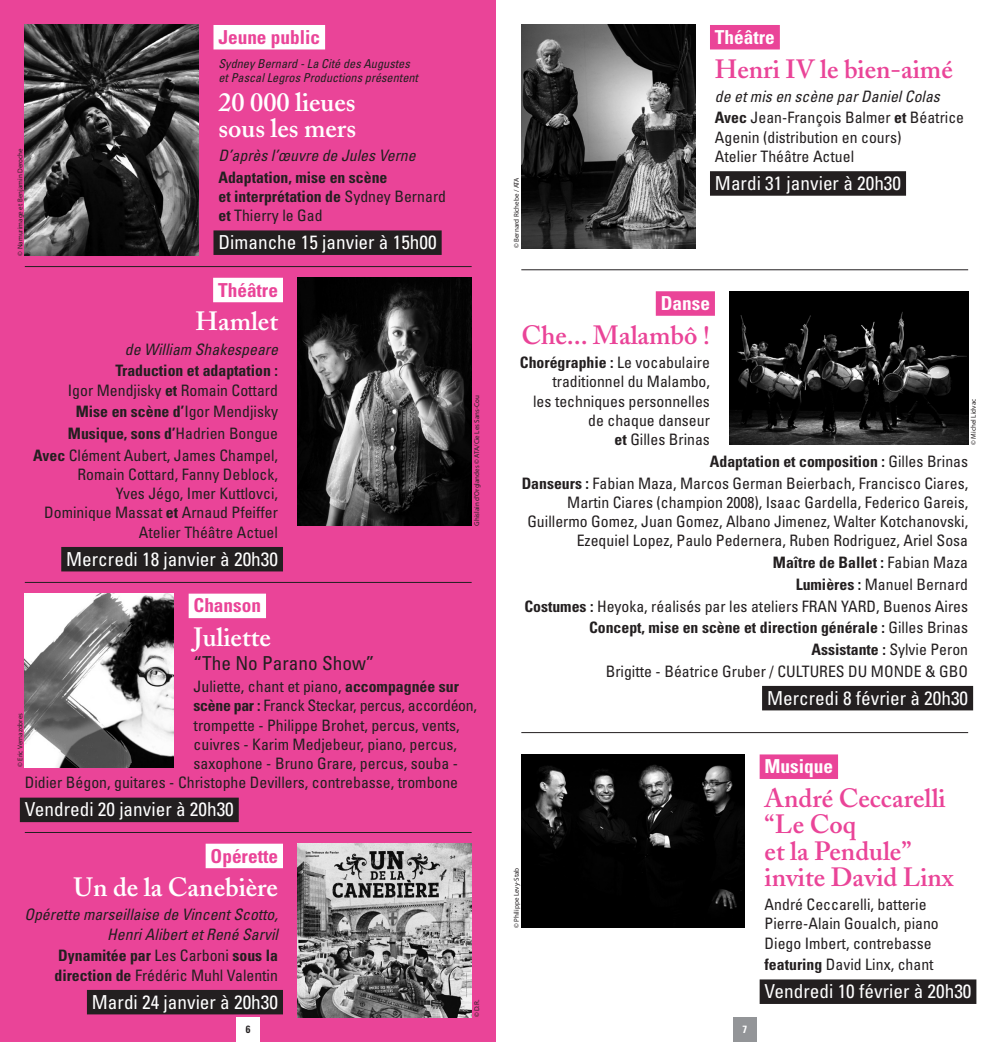
<style>
.page{position:relative;width:993px;height:1042px;background:#fff}
.page>*{position:absolute;margin:0;border:0;box-sizing:border-box;transform-origin:0 0}
.t1{font:600 26.25px/26.2px "Adobe Caslon";color:#ea4498}
.t2{font:600 26.25px/26.2px "Adobe Caslon";color:#fff}
.t3{font:condensed 19.25px "Univers";color:#fff}
.t4{font:700 condensed 19.25px "Univers";color:#ea4498}
.t5{font:700 condensed 19.25px "Univers";color:#fff}
.t6{font:condensed 19.25px "Univers";color:#231f20}
.t7{font:condensed 15.75px/19.2px "Univers";color:#231f20;text-align:right}
.t8{font:italic condensed 15.75px/19.2px "Univers";color:#231f20;text-align:right}
.t9{font:700 condensed 15.75px/19.2px "Univers";color:#231f20}
.t10{font:condensed 15.75px "Univers";letter-spacing:-.02em;color:#231f20}
.t11{font:italic condensed 12.25px/14px "Univers";color:#231f20}
.t12{font:700 condensed 10.5px "Univers";color:#231f20}
.t13{font:700 condensed 10.5px "Univers";color:#fff}
.t14{font:7px "Myriad Pro";color:#231f20}
.s1{font-weight:400}
.s2{font-weight:700}
.s3{font-weight:700;font-style:normal}
.s4{font-style:normal}
</style>
<div class="page">
<div style="left:0;top:0;width:496px;height:1042px;background:#ea4498"></div>
<div style="left:213px;top:25px;width:112px;height:24px;background:#fff"></div>
<div style="left:213px;top:230px;width:228px;height:25px;background:#231f20"></div>
<div style="left:189px;top:593px;width:77px;height:25px;background:#fff"></div>
<div style="left:20px;top:797px;width:219px;height:25px;background:#231f20"></div>
<div style="left:213px;top:278px;width:70px;height:24px;background:#fff"></div>
<div style="left:61px;top:547px;width:222px;height:24px;background:#231f20"></div>
<div style="left:205px;top:843px;width:78px;height:25px;background:#fff"></div>
<div style="left:87px;top:990px;width:196px;height:24px;background:#231f20"></div>
<div style="left:237px;top:1017px;width:23px;height:25px;background:#fff"></div>
<div style="left:709px;top:25px;width:70px;height:24px;background:#ea4498"></div>
<div style="left:709px;top:171px;width:196px;height:25px;background:#231f20"></div>
<div style="left:759px;top:754px;width:78px;height:25px;background:#ea4498"></div>
<div style="left:759px;top:979px;width:217px;height:25px;background:#231f20"></div>
<div style="left:655px;top:291px;width:59px;height:25px;background:#ea4498"></div>
<div style="left:761px;top:686px;width:211px;height:24px;background:#231f20"></div>
<div style="left:733px;top:1017px;width:23px;height:25px;background:#939598"></div>
<img style="left:25px;top:25px;width:173px;height:230px">
<img style="left:25px;top:593px;width:149px;height:174px">
<img style="left:298px;top:278px;width:173px;height:248px">
<img style="left:298px;top:843px;width:173px;height:174px">
<img style="left:521px;top:25px;width:173px;height:223px">
<img style="left:521px;top:754px;width:223px;height:174px">
<img style="left:729px;top:291px;width:238px;height:154px">
<hr style="left:25px;top:266px;width:446px;height:1px;background:#231f20">
<hr style="left:25px;top:582px;width:446px;height:1px;background:#231f20">
<hr style="left:25px;top:832px;width:446px;height:1px;background:#231f20">
<hr style="left:521px;top:269px;width:446px;height:1px;background:#231f20">
<hr style="left:521px;top:732px;width:446px;height:1px;background:#231f20">
<p class="t14" style="left:16px;top:255px;width:109px;rotate:-90deg">© Namurimage et Benjamin Deroche</p>
<p class="t4" style="left:218px;top:25px;width:103px">Jeune public</p>
<p class="t11" style="left:218px;top:56px;width:201px">Sydney Bernard - La Cité des Augustes et Pascal Legros Productions présentent</p>
<h1 class="t2" style="left:218px;top:89px;width:139px">20 000 lieues sous les mers</h1>
<p class="t8" style="left:218px;top:145px;width:199px">D’après l’œuvre de Jules Verne</p>
<p class="t9" style="left:218px;top:167px;width:229px">Adaptation, mise en scène<br>et interprétation de <span class="s1">Sydney Bernard </span>et <span class="s1">Thierry le Gad</span></p>
<p class="t3" style="left:218px;top:230px;width:220px">Dimanche 15 janvier à 15h00</p>
<p class="t4" style="left:218px;top:278px;width:61px">Théâtre</p>
<h1 class="t2" style="left:195px;top:308px;width:84px">Hamlet</h1>
<p class="t8" style="left:125px;top:339px;width:155px">de William Shakespeare</p>
<p class="t7" style="left:68px;top:361px;width:211px"><span class="s2">Traduction et adaptation :<br></span>Igor Mendjisky <span class="s2">et</span> Romain Cottard</p>
<p class="t7" style="left:33px;top:400px;width:246px;line-height:21.7px"><span class="s2">Mise en scène d’</span>I gor M endjisky<br><span class="s2">Musique, sons d’</span>H adrien Bongue<br><span class="s2">Avec</span> Clément Aubert, James Champel,</p>
<p class="t7" style="left:44px;top:464px;width:235px">Romain Cottard, Fanny Deblock,<br>Yves Jégo, I mer Kuttlovci,<br>Dominique Massat <span class="s2">et</span> Arnaud Pfeiffer<br>Atelier Théâtre Actuel</p>
<p class="t3" style="left:66px;top:547px;width:213px">Mercredi 18 janvier à 20h30</p>
<p class="t14" style="left:472px;top:526px;width:132px;rotate:-90deg">Ghislain d’Orglandes © ATA/Cie Les Sans-Cou</p>
<p class="t4" style="left:193px;top:594px;width:69px">Chanson</p>
<h1 class="t2" style="left:193px;top:624px;width:79px">Juliette</h1>
<p class="t6" style="left:193px;top:651px;width:182px">“The No Parano Show”</p>
<p class="t7" style="left:193px;top:677px;width:267px">Juliette, chant et piano, <span class="s2">accompagnée sur</span></p>
<p class="t10" style="left:193px;top:696px;width:285px"><span class="s2">scène par :</span> Franck Steckar, percus, accordéon,</p>
<p class="t7" style="left:193px;top:715px;width:267px">trompette - Philippe Brohet, percus, vents,</p>
<p class="t7" style="left:193px;top:734px;width:265px">cuivres - Karim Medjebeur, piano, percus,</p>
<p class="t7" style="left:193px;top:754px;width:266px">saxophone - Bruno Grare, percus, souba -</p>
<p class="t7" style="left:25px;top:773px;width:434px">Didier Bégon, guitares - Christophe Devillers, contrebasse, trombone</p>
<p class="t3" style="left:25px;top:797px;width:210px">Vendredi 20 janvier à 20h30</p>
<p class="t14" style="left:16px;top:767px;width:56px;rotate:-90deg">© Eric Vernazobres</p>
<p class="t4" style="left:210px;top:844px;width:69px">Opérette</p>
<h1 class="t2" style="left:74px;top:874px;width:206px">Un de la Canebière</h1>
<p class="t8" style="left:24px;top:905px;width:255px">Opérette marseillaise de Vincent Scotto,<br>Henri Alibert et René Sarvil</p>
<p class="t7" style="left:54px;top:946px;width:225px;text-align:left"><span class="s2">Dynamitée par</span> Les Carboni <span class="s2">sous la direction de</span> Frédéric M uhl Valentin</p>
<p class="t3" style="left:92px;top:989px;width:187px">M ardi 24 janvier à 20h30</p>
<p class="t12" style="left:246px;top:1022px;width:6px">6</p>
<p class="t14" style="left:472px;top:1017px;width:19px;rotate:-90deg">© D.R.</p>
<p class="t14" style="left:512px;top:248px;width:72px;rotate:-90deg">© Bernard Richebe / ATA</p>
<p class="t5" style="left:714px;top:25px;width:61px">Théâtre</p>
<h1 class="t1" style="left:714px;top:56px;width:239px">Henri IV le bien-aimé</h1>
<p class="t8" style="left:714px;top:85px;width:251px;line-height:21.7px;text-align:left">de et mis en scène par Daniel Colas<br><span class="s3">Avec</span> <span class="s4">Jean-François Balmer</span> <span class="s3">et</span> <span class="s4">Béatrice</span></p>
<p class="t7" style="left:714px;top:127px;width:188px;text-align:left">Agenin (distribution en cours)<br>Atelier Théâtre Actuel</p>
<p class="t3" style="left:714px;top:171px;width:187px">Mardi 31 janvier à 20h30</p>
<p class="t5" style="left:660px;top:291px;width:51px">Danse</p>
<h1 class="t1" style="left:521px;top:322px;width:190px">Che... Malambô !</h1>
<p class="t7" style="left:520px;top:353px;width:191px"><span class="s2">Chorégraphie :</span> Le vocabulaire traditionnel du Malambo,<br>les techniques personnelles de chaque danseur<br><span class="s2">et</span> Gilles Brinas</p>
<p class="t7" style="left:521px;top:450px;width:448px;line-height:21.7px"><span class="s2">Adaptation et composition :</span> Gilles Brinas<br><span class="s2">Danseurs :</span> Fabian Maza, Marcos German Beierbach, Francisco Ciares,</p>
<p class="t7" style="left:527px;top:492px;width:442px">Martin Ciares (champion 2008), Isaac Gardella, Federico Gareis,<br>Guillermo Gomez, Juan Gomez, Albano Jimenez, Walter Kotchanovski,<br>Ezequiel Lopez, Paulo Pedernera, Ruben Rodriguez, Ariel Sosa</p>
<p class="t9" style="left:772px;top:553px;width:197px">Maître de Ballet : <span class="s1">Fabian M aza</span></p>
<p class="t7" style="left:795px;top:574px;width:174px"><span class="s2">Lumières :</span> Manuel Bernard</p>
<p class="t7" style="left:524px;top:596px;width:295px"><span class="s2">Costumes :</span> H eyoka, réalisés par les ateliers FRAN</p>
<p class="t7" style="left:841px;top:596px;width:128px">YARD, Buenos Aires</p>
<p class="t9" style="left:589px;top:618px;width:380px">Concept, mise en scène et direction générale : <span class="s1">Gilles Brinas</span></p>
<p class="t9" style="left:811px;top:640px;width:158px">Assistante : <span class="s1">Sylvie Peron</span></p>
<p class="t7" style="left:605px;top:661px;width:181px">Brigitte - Béatrice Gruber / CULTURES</p>
<p class="t7" style="left:847px;top:661px;width:34px">DU MONDE</p>
<p class="t7" style="left:924px;top:661px;width:42px">&amp; GBO</p>
<p class="t3" style="left:766px;top:686px;width:202px">M ercredi 8 février à 20h30</p>
<p class="t14" style="left:968px;top:445px;width:47px;rotate:-90deg">© Michel Lidvac</p>
<p class="t14" style="left:512px;top:928px;width:62px;rotate:-90deg">© Philippe Levy-Stab</p>
<p class="t13" style="left:742px;top:1022px;width:6px">7</p>
<p class="t5" style="left:764px;top:754px;width:70px">Musique</p>
<h1 class="t1" style="left:764px;top:785px;width:190px">André Ceccarelli “Le Coq<br>et la Pendule” invite David Linx</h1>
<p class="t7" style="left:764px;top:894px;width:176px;text-align:left">André Ceccarelli, batterie<br>Pierre-Alain Goualch, piano<br>Diego I mbert, contrebasse</p>
<p class="t7" style="left:764px;top:955px;width:170px"><span class="s2">featuring</span> D avid Linx, chant</p>
<p class="t3" style="left:764px;top:979px;width:208px">Vendredi 10 février à 20h30</p>
</div>
